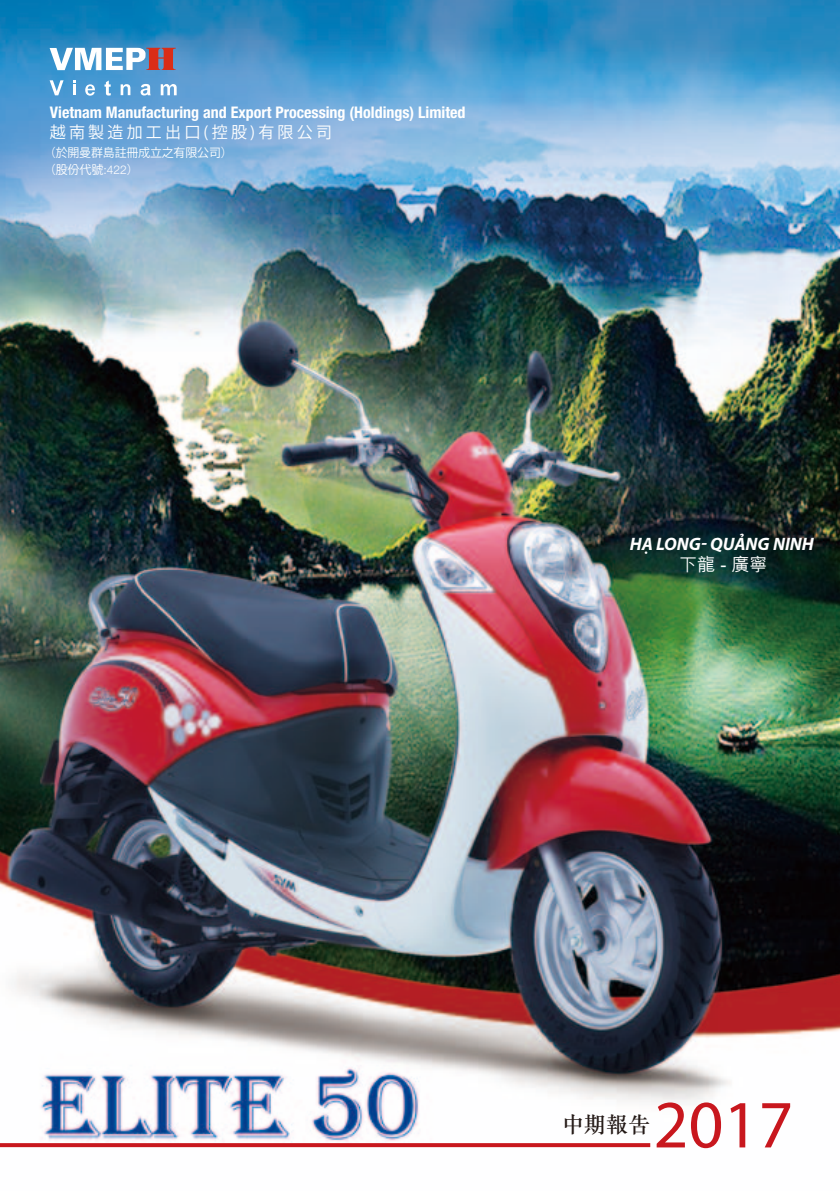
<style>
.page{position:relative;width:840px;height:1191px;background:#fff}
.page>*{position:absolute;margin:0;border:0;box-sizing:border-box;transform-origin:0 0}
.t1{font:68px "Myriad Pro";color:#c8171e}
.t2{font:500 22px "M Sung HK";color:#231916}
.t3{font:italic 700 18px "Myriad Pro";color:#fff}
.t4{font:500 18px "M Hei HK";color:#fff}
.t5{font:700 condensed 16px "Helvetica Neue LT Std";color:#fff}
.t6{font:16px "Koz Go Pr 6 N";letter-spacing:.2em;color:#fff}
.t7{font:12px "Koz Go Pr 6 N";letter-spacing:-.02em;color:#fff}
.s1{font-family:"Helvetica Neue LT Std";font-weight:300}
</style>
<div class="page">
<img style="left:0;top:0;width:839px;height:1148px">
<svg style="left:85px;top:84px;width:10px;height:12px"></svg>
<svg style="left:140px;top:84px;width:11px;height:11px"></svg>
<svg style="left:50px;top:80px;width:14px;height:15px"></svg>
<svg style="left:73px;top:80px;width:2px;height:15px"></svg>
<svg style="left:104px;top:80px;width:7px;height:16px"></svg>
<svg style="left:120px;top:84px;width:10px;height:11px"></svg>
<svg style="left:161px;top:84px;width:15px;height:11px"></svg>
<svg style="left:50px;top:48px;width:126px;height:22px"></svg>
<svg style="left:0;top:1143px;width:650px;height:4px;background:#c91e25"></svg>
<p class="t5" style="left:50px;top:102px;width:417px">Vietnam Manufacturing and Export Processing (Holdings) Limited</p>
<p class="t6" style="left:50px;top:123px;width:283px">越南製造加工出口(控股)有限公司</p>
<p class="t7" style="left:44px;top:162px;width:96px">（股份代號<span class="s1">:422</span>(</p>
<p class="t7" style="left:44px;top:146px;width:190px">（於開曼群島註冊成立之有限公司(</p>
<p class="t3" style="left:629px;top:532px;width:185px">HẠ LONG- QUẢNG NINH</p>
<p class="t4" style="left:679px;top:551px;width:90px">下龍-廣寧</p>
<h1 class="t1" style="left:653px;top:1082px;width:141px">2017</h1>
<h2 class="t2" style="left:562px;top:1109px;width:89px">中期報告</h2>
</div>
